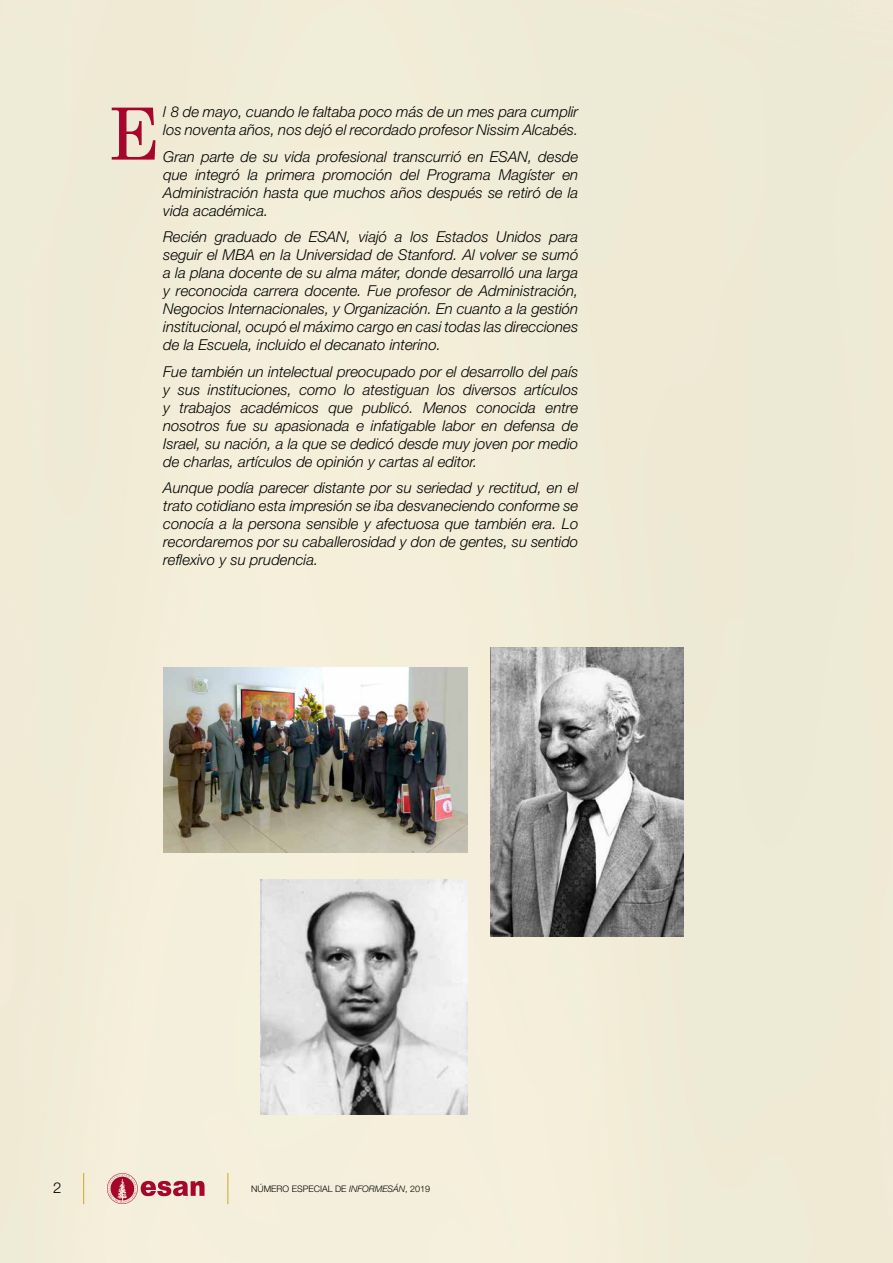
<style>
.page{position:relative;width:893px;height:1263px;background:#f0ecd6}
.page>*{position:absolute;margin:0;border:0;box-sizing:border-box;transform-origin:0 0}
.t1{font:72px "Century Schoolbook";color:#a6052c}
.t2{font:italic 300 15px/18px "Helvetica Neue LT Pro";color:#000;text-align:justify}
.t3{font:300 15px "Helvetica Neue LT Pro";color:#000}
.t4{font:300 9px "Helvetica Neue LT Pro";color:#000}
.s1{font-style:italic}
</style>
<div class="page">
<img style="left:490px;top:647px;width:193px;height:289px">
<img style="left:163px;top:667px;width:304px;height:186px">
<img style="left:261px;top:879px;width:206px;height:235px">
<hr style="left:83px;top:1173px;width:1px;height:31px;background:#cba829">
<hr style="left:227px;top:1173px;width:1px;height:31px;background:#cba829">
<svg style="left:107px;top:1173px;width:98px;height:31px"></svg>
<p class="t2" style="left:163px;top:102px;width:417px">l 8 de mayo, cuando le faltaba poco más de un mes para cumplir los noventa años, nos dejó el recordado profesor Nissim Alcabés.</p>
<p class="t2" style="left:163px;top:147px;width:417px">Gran parte de su vida profesional transcurrió en ESAN, desde que integró la primera promoción del Programa Magíster en Administración hasta que muchos años después se retiró de la vida académica.</p>
<p class="t2" style="left:163px;top:227px;width:417px">Recién graduado de ESAN, viajó a los Estados Unidos para seguir el MBA en la Universidad de Stanford. Al volver se sumó a la plana docente de su alma máter, donde desarrolló una larga y reconocida carrera docente. Fue profesor de Administración, Negocios Internacionales, y Organización. En cuanto a la gestión institucional, ocupó el máximo cargo en casi todas las direcciones de la Escuela, incluido el decanato interino.</p>
<p class="t2" style="left:163px;top:362px;width:417px">Fue también un intelectual preocupado por el desarrollo del país y sus instituciones, como lo atestiguan los diversos artículos y trabajos académicos que publicó. Menos conocida entre nosotros fue su apasionada e infatigable labor en defensa de Israel, su nación, a la que se dedicó desde muy joven por medio de charlas, artículos de opinión y cartas al editor.</p>
<p class="t2" style="left:163px;top:479px;width:417px">Aunque podía parecer distante por su seriedad y rectitud, en el trato cotidiano esta impresión se iba desvaneciendo conforme se conocía a la persona sensible y afectuosa que también era. Lo recordaremos por su caballerosidad y don de gentes, su sentido reflexivo y su prudencia.</p>
<h1 class="t1" style="left:107px;top:89px;width:53px">E</h1>
<p class="t3" style="left:53px;top:1178px;width:10px">2</p>
<p class="t4" style="left:251px;top:1183px;width:181px">NÚMERO ESPECIAL DE <span class="s1">INFORMESÁN</span>, 2019</p>
</div>
